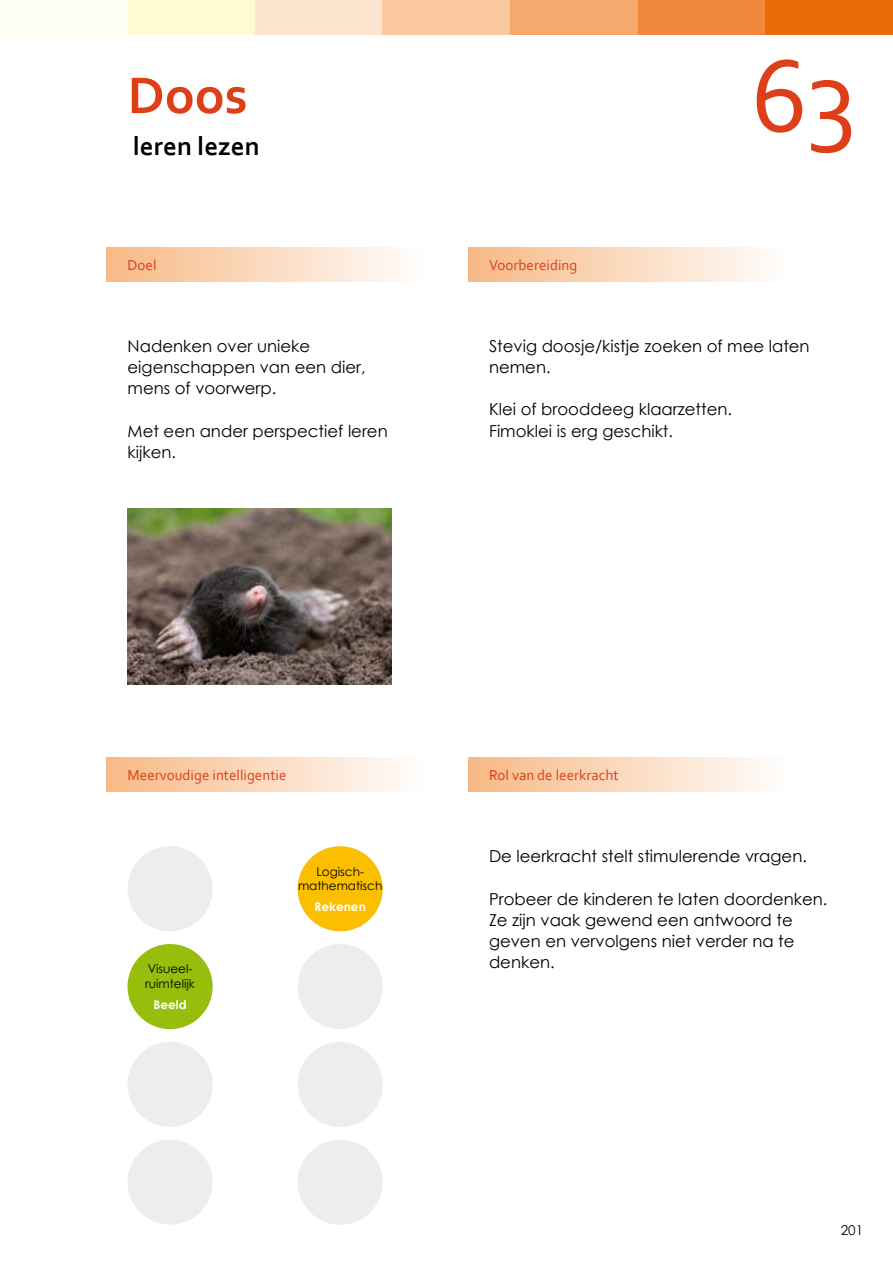
<style>
.page{position:relative;width:893px;height:1263px;background:#fff}
.page>*{position:absolute;margin:0;border:0;box-sizing:border-box;transform-origin:0 0}
.t1{font:108px "Corbel";color:#de3e18}
.t2{font:700 54px "Corbel";color:#de3e18}
.t3{font:700 27px "Corbel";color:#000}
.t4{font:16.5px/21.3px "Century Gothic";color:#000}
.t5{font:15px "Corbel";color:#de3e18}
.t6{font:13.5px "Century Gothic";color:#000}
.t7{font:12px/14.4px "Century Gothic";color:#000}
.t8{font:700 12px "Century Gothic";color:#fff}
</style>
<div class="page">
<div style="left:128px;top:0;width:127px;height:34px;background:#fffad1"></div>
<div style="left:255px;top:0;width:128px;height:34px;background:#fde4ce"></div>
<div style="left:383px;top:0;width:127px;height:34px;background:#f9c89e"></div>
<div style="left:510px;top:0;width:128px;height:34px;background:#f5a96d"></div>
<div style="left:638px;top:0;width:127px;height:34px;background:#f0893e"></div>
<div style="left:765px;top:0;width:128px;height:34px;background:#eb6a0a"></div>
<div style="left:0;top:0;width:128px;height:34px;background:#fffef2"></div>
<div style="left:468px;top:247px;width:319px;height:34px;background:linear-gradient(to right,#f8b884,#fefefd)"></div>
<div style="left:106px;top:247px;width:319px;height:34px;background:linear-gradient(to right,#f8b884,#fefefd)"></div>
<div style="left:468px;top:757px;width:319px;height:35px;background:linear-gradient(to right,#f8b884,#fefefd)"></div>
<div style="left:106px;top:757px;width:319px;height:35px;background:linear-gradient(to right,#f8b884,#fefefd)"></div>
<div style="left:128px;top:846px;width:85px;height:85px;background:#eceded;border-radius:50%"></div>
<div style="left:128px;top:1042px;width:85px;height:85px;background:#eceded;border-radius:50%"></div>
<div style="left:128px;top:1140px;width:85px;height:85px;background:#eceded;border-radius:50%"></div>
<div style="left:298px;top:944px;width:85px;height:85px;background:#eceded;border-radius:50%"></div>
<div style="left:298px;top:1042px;width:85px;height:85px;background:#eceded;border-radius:50%"></div>
<div style="left:298px;top:1140px;width:85px;height:85px;background:#eceded;border-radius:50%"></div>
<div style="left:128px;top:944px;width:85px;height:85px;background:#97be0d;border-radius:50%"></div>
<div style="left:298px;top:846px;width:85px;height:85px;background:#fbbf00;border-radius:50%"></div>
<img style="left:128px;top:509px;width:264px;height:176px">
<h2 class="t2" style="left:128px;top:62px;width:121px">Doos</h2>
<h3 class="t3" style="left:133px;top:129px;width:128px">leren lezen</h3>
<p class="t5" style="left:128px;top:256px;width:31px">Doel</p>
<p class="t4" style="left:128px;top:335px;width:240px">Nadenken over unieke eigenschappen van een dier, mens of voorwerp.</p>
<p class="t4" style="left:128px;top:420px;width:262px">Met een ander perspectief leren kijken.</p>
<p class="t5" style="left:489px;top:256px;width:90px">Voorbereiding</p>
<h1 class="t1" style="left:751px;top:29px;width:107px">63</h1>
<p class="t4" style="left:489px;top:335px;width:322px">Stevig doosje/kistje zoeken of mee laten nemen.</p>
<p class="t4" style="left:489px;top:399px;width:245px">Klei of brooddeeg klaarzetten.<br>Fimoklei is erg geschikt.</p>
<p class="t5" style="left:128px;top:766px;width:160px">Meervoudige intelligentie</p>
<p class="t7" style="left:145px;top:962px;width:51px">Visueel&shy;ruimtelijk</p>
<p class="t8" style="left:154px;top:995px;width:35px">Beeld</p>
<p class="t7" style="left:298px;top:864px;width:86px;text-align:center">Logisch&shy;mathematisch</p>
<p class="t8" style="left:314px;top:897px;width:53px">Rekenen</p>
<p class="t5" style="left:489px;top:766px;width:131px">Rol van de leerkracht</p>
<p class="t4" style="left:489px;top:845px;width:319px">De leerkracht stelt stimulerende vragen.</p>
<p class="t4" style="left:489px;top:888px;width:340px">Probeer de kinderen te laten doordenken.<br>Ze zijn vaak gewend een antwoord te geven en vervolgens niet verder na te denken.</p>
<p class="t6" style="left:841px;top:1220px;width:24px">201</p>
</div>
